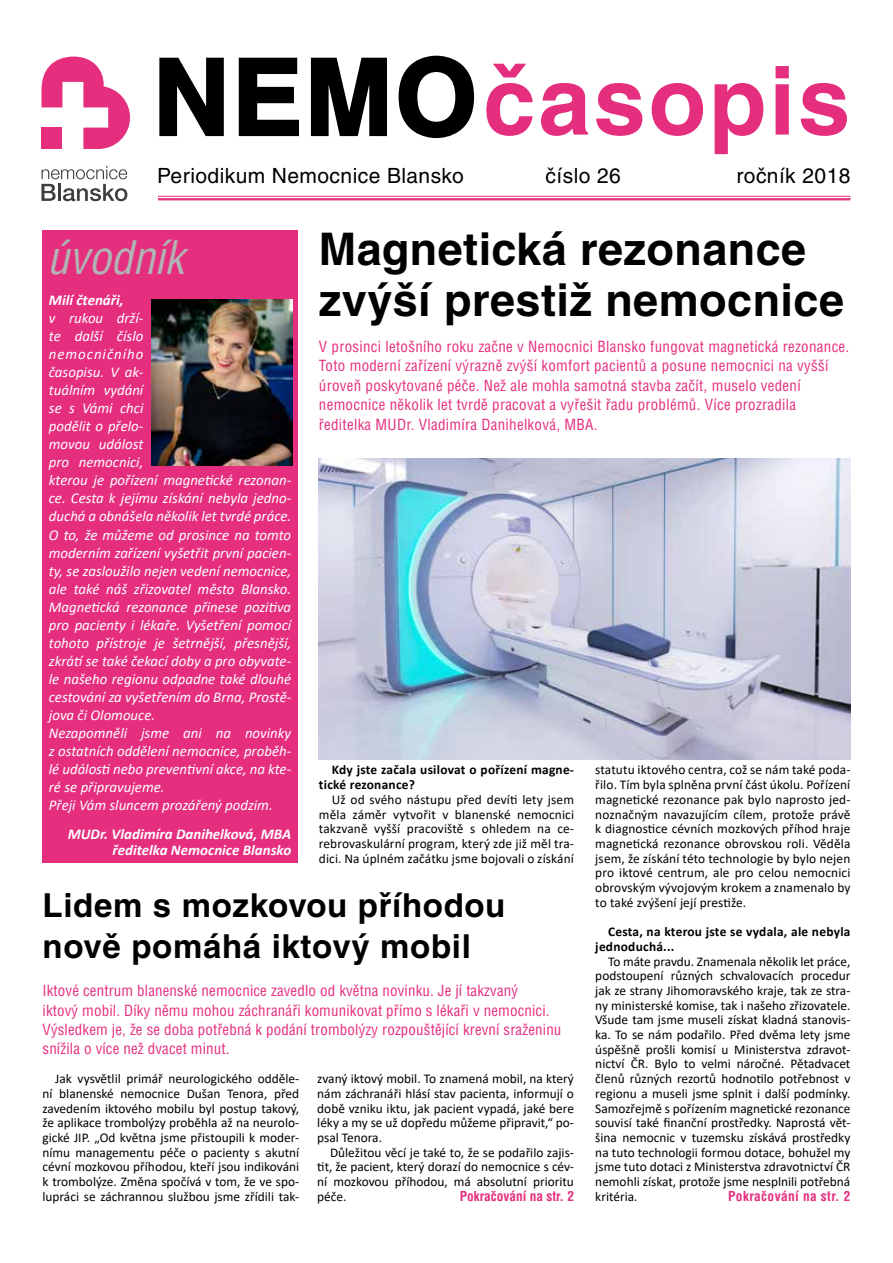
<style>
.page{position:relative;width:893px;height:1263px;background:#fff}
.page>*{position:absolute;margin:0;border:0;box-sizing:border-box;transform-origin:0 0}
.t1{font:700 94.5px "Helvetica CE";letter-spacing:.025em;color:#e52e7e}
.t2{font:700 45px/51px "Helvetica CE";letter-spacing:.01em;color:#000}
.t3{font:italic condensed 45px "Helvetica CE";letter-spacing:-.01em;color:#b1b3b4}
.t4{font:700 33px/40.5px "Helvetica CE";letter-spacing:.02em;color:#000}
.t5{font:21px "Helvetica CE";letter-spacing:.02em;color:#000}
.t6{font:italic 15px/18px "Calibri";color:#fff}
.t7{font:condensed 15px/19.5px "Helvetica CE";letter-spacing:.02em;color:#e52e7e}
.t8{font:italic 700 15px/16.5px "Calibri";color:#fff;text-align:right}
.t9{font:13.35px/14.7px "Calibri";color:#000;text-align:justify}
.t10{font:700 13.35px/14.7px "Calibri";letter-spacing:.02em;color:#000}
.t11{font:700 condensed 13.35px "Helvetica CE";letter-spacing:.015em;color:#e52e7e}
.s1{font-size:105px;color:#000}
</style>
<div class="page">
<div style="left:43px;top:230px;width:255px;height:632px;background:#e52e7e"></div>
<hr style="left:158px;top:196px;width:692px;height:1px;background:#e52e7e">
<hr style="left:158px;top:198px;width:692px;height:2px;background:#e52e7e">
<svg style="left:41px;top:57px;width:89px;height:92px"></svg>
<svg style="left:41px;top:166px;width:86px;height:35px"></svg>
<svg style="left:159px;top:57px;width:65px;height:80px"></svg>
<svg style="left:238px;top:57px;width:61px;height:80px"></svg>
<svg style="left:310px;top:57px;width:77px;height:80px"></svg>
<svg style="left:398px;top:55px;width:77px;height:84px"></svg>
<img style="left:152px;top:299px;width:140px;height:167px">
<img style="left:319px;top:458px;width:531px;height:302px">
<h1 class="t1" style="left:154px;top:44px;width:698px"><span class="s1">NEMO</span>časopis</h1>
<h3 class="t5" style="left:157px;top:164px;width:308px">Periodikum Nemocnice Blansko</h3>
<h3 class="t5" style="left:546px;top:164px;width:77px">číslo 26</h3>
<h3 class="t5" style="left:736px;top:164px;width:115px">ročník 2018</h3>
<h2 class="t2" style="left:319px;top:223px;width:527px">Magnetická rezonance zvýší prestiž nemocnice</h2>
<p class="t7" style="left:319px;top:336px;width:532px">V prosinci letošního roku začne v Nemocnici Blansko fungovat magnetická rezonance.<br>Toto moderní zařízení výrazně zvýší komfort pacientů a posune nemocnici na vyšší úroveň poskytované péče. Než ale mohla samotná stavba začít, muselo vedení nemocnice několik let tvrdě pracovat a vyřešit řadu problémů. Více prozradila ředitelka MUDr. Vladimíra Danihelková, MBA.</p>
<h2 class="t3" style="left:47px;top:229px;width:139px">úvodník</h2>
<p class="t8" style="left:49px;top:292px;width:76px">Milí čtenáři,</p>
<p class="t6" style="left:49px;top:309px;width:244px">v rukou drží-<br>te další číslo<br>nemocničního<br>časopisu. V ak-<br>tuálním vydání<br>se s Vámi chci<br>podělit o přelo-<br>movou událost<br>pro nemocnici,<br>kterou je pořízení magnetické rezonan&shy;ce. Cesta k jejímu získání nebyla jedno&shy;duchá a obnášela několik let tvrdé práce.<br>O to, že můžeme od prosince na tomto moderním zařízení vyšetřit první pacien&shy;ty, se zasloužilo nejen vedení nemocnice, ale také náš zřizovatel město Blansko.<br>Magnetická rezonance přinese pozitiva pro pacienty i lékaře. Vyšetření pomocí tohoto přístroje je šetrnější, přesnější, zkrátí se také čekací doby a pro obyvate&shy;le našeho regionu odpadne také dlouhé cestování za vyšetřením do Brna, Prostě&shy;jova či Olomouce.<br>Nezapomněli jsme ani na novinky z ostatních oddělení nemocnice, proběh&shy;lé události nebo preventivní akce, na kte&shy;ré se připravujeme.<br>Přeji Vám sluncem prozářený podzim.</p>
<p class="t8" style="left:68px;top:825px;width:225px">MUDr. Vladimíra Danihelková, MBA ředitelka Nemocnice Blansko</p>
<p class="t10" style="left:319px;top:762px;width:257px;text-indent:13px">Kdy jste začala usilovat o pořízení magne&shy;tické rezonance?</p>
<p class="t9" style="left:319px;top:792px;width:257px;text-indent:13px">Už od svého nástupu před devíti lety jsem měla záměr vytvořit v blanenské nemocnici takzvaně vyšší pracoviště s ohledem na ce&shy;rebrovaskulární program, který zde již měl tra&shy;dici. Na úplném začátku jsme bojovali o získání</p>
<h3 class="t4" style="left:43px;top:885px;width:464px">Lidem s mozkovou příhodou nově pomáhá iktový mobil</h3>
<p class="t7" style="left:43px;top:981px;width:520px;line-height:19px">Iktové centrum blanenské nemocnice zavedlo od května novinku. Je jí takzvaný<br>iktový mobil. Díky němu mohou záchranáři komunikovat přímo s lékaři v nemocnici.<br>Výsledkem je, že se doba potřebná k podání trombolýzy rozpouštějící krevní sraženinu snížila o více než dvacet minut.</p>
<p class="t9" style="left:43px;top:1071px;width:258px;text-indent:13px">Jak vysvětlil primář neurologického odděle&shy;ní blanenské nemocnice Dušan Tenora, před zavedením iktového mobilu byl postup takový, že aplikace trombolýzy proběhla až na neurolo&shy;gické JIP. „Od května jsme přistoupili k moder&shy;nímu managementu péče o pacienty s akutní cévní mozkovou příhodou, kteří jsou indikováni k trombolýze. Změna spočívá v tom, že ve spo&shy;lupráci se záchrannou službou jsme zřídili tak-</p>
<p class="t9" style="left:317px;top:1071px;width:258px">zvaný iktový mobil. To znamená mobil, na který nám záchranáři hlásí stav pacienta, informují o době vzniku iktu, jak pacient vypadá, jaké bere léky a my se už dopředu můžeme připravit,“ po&shy;psal Tenora.</p>
<p class="t9" style="left:595px;top:762px;width:257px">statutu iktového centra, což se nám také poda&shy;řilo. Tím byla splněna první část úkolu. Pořízení magnetické rezonance pak bylo naprosto jed&shy;noznačným navazujícím cílem, protože právě k diagnostice cévních mozkových příhod hraje magnetická rezonance obrovskou roli. Věděla jsem, že získání této technologie by bylo nejen pro iktové centrum, ale pro celou nemocnici obrovským vývojovým krokem a znamenalo by to také zvýšení její prestiže.</p>
<p class="t10" style="left:595px;top:924px;width:257px;text-indent:13px">Cesta, na kterou jste se vydala, ale nebyla jednoduchá...</p>
<p class="t9" style="left:595px;top:953px;width:257px;text-indent:13px">To máte pravdu. Znamenala několik let práce, podstoupení různých schvalovacích procedur jak ze strany Jihomoravského kraje, tak ze stra&shy;ny ministerské komise, tak i našeho zřizovatele.<br>Všude tam jsme museli získat kladná stanovis&shy;ka. To se nám podařilo. Před dvěma lety jsme úspěšně prošli komisí u Ministerstva zdravot&shy;nictví ČR. Bylo to velmi náročné. Pětadvacet členů různých rezortů hodnotilo potřebnost v regionu a museli jsme splnit i další podmínky.<br>Samozřejmě s pořízením magnetické rezonance souvisí také finanční prostředky. Naprostá vět&shy;šina nemocnic v tuzemsku získává prostředky na tuto technologii formou dotace, bohužel my jsme tuto dotaci z Ministerstva zdravotnictví ČR nemohli získat, protože jsme nesplnili potřebná kritéria.</p>
<p class="t9" style="left:317px;top:1144px;width:258px;text-indent:13px">Důležitou věcí je také to, že se podařilo zajis&shy;tit, že pacient, který dorazí do nemocnice s cév&shy;ní mozkovou příhodou, má absolutní prioritu péče.</p>
<p class="t11" style="left:728px;top:1187px;width:124px">Pokračování na str. 2</p>
<p class="t11" style="left:460px;top:1187px;width:116px">Pokračování na str. 2</p>
</div>
